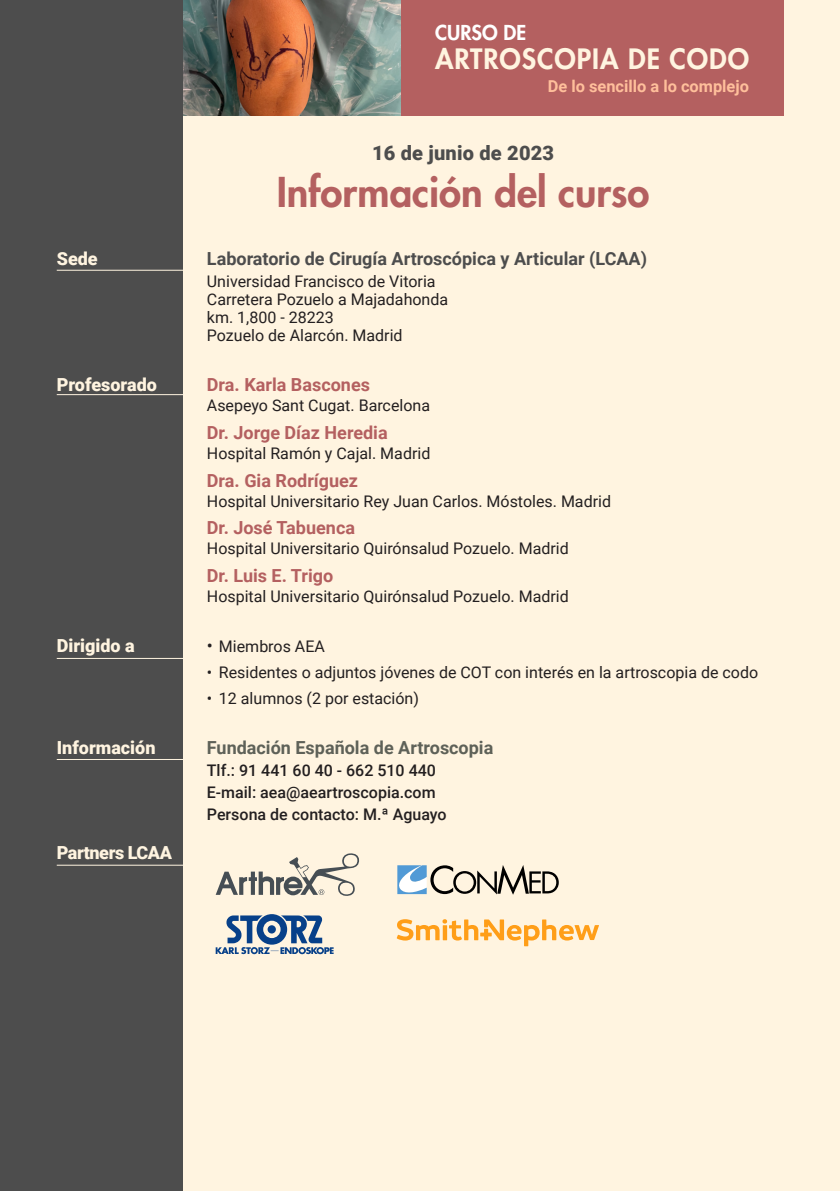
<style>
.page{position:relative;width:840px;height:1191px;background:#fff}
.page>*{position:absolute;margin:0;border:0;box-sizing:border-box;transform-origin:0 0}
.t1{font:800 40px "Futura Std";color:#b46060}
.t2{font:800 27.2px "Futura Std";letter-spacing:.035em;color:#fff4e0}
.t3{font:900 20px "Roboto";letter-spacing:.01em;color:#4d4d4d}
.t4{font:800 20px "Futura Std";color:#fff}
.t5{font:700 18px "Roboto";color:#b46060}
.t6{font:700 18px "Roboto";color:#4d4d4d}
.t7{font:900 18px "Roboto";color:#fff4e0}
.t8{font:700 18px "Roboto";color:#5e6158}
.t9{font:900 18px "Roboto";letter-spacing:-.025em;color:#fff4e0}
.t10{font:700 16.4px "Roboto";color:#ffbf9b}
.t11{font:16px "Roboto";color:#231f20}
.t12{font:500 16px/22px "Roboto";color:#231f20}
.s1{font-family:"Roboto Condensed";font-size:18px}
.s2{font-family:"Roboto Condensed"}
</style>
<div class="page">
<div style="left:0;top:0;width:839px;height:1191px;background:#fff4e0"></div>
<div style="left:401px;top:0;width:381px;height:115px;background:#b46060"></div>
<svg style="left:215px;top:914px;width:118px;height:40px"></svg>
<svg style="left:396px;top:919px;width:82px;height:21px"></svg>
<svg style="left:480px;top:932px;width:11px;height:4px"></svg>
<svg style="left:484px;top:919px;width:114px;height:27px"></svg>
<svg style="left:215px;top:853px;width:144px;height:43px"></svg>
<svg style="left:397px;top:865px;width:161px;height:29px"></svg>
<img style="left:183px;top:0;width:217px;height:115px">
<div style="left:0;top:0;width:183px;height:1191px;background:#4d4d4d"></div>
<hr style="left:57px;top:270px;width:137px;height:1px;background:#fff4e0">
<hr style="left:57px;top:394px;width:137px;height:1px;background:#fff4e0">
<hr style="left:57px;top:658px;width:137px;height:1px;background:#fff4e0">
<hr style="left:57px;top:759px;width:137px;height:1px;background:#fff4e0">
<hr style="left:57px;top:864px;width:137px;height:1px;background:#fff4e0">
<p class="t4" style="left:435px;top:20px;width:93px">CURSO DE</p>
<p class="t2" style="left:435px;top:42px;width:315px">ARTROSCOPIA DE CODO</p>
<p class="t10" style="left:547px;top:74px;width:203px">De lo sencillo a lo complejo</p>
<p class="t3" style="left:372px;top:139px;width:183px">16 de junio de 2023</p>
<p class="t1" style="left:276px;top:167px;width:374px">Información del curso</p>
<p class="t7" style="left:57px;top:246px;width:42px">Sede</p>
<p class="t6" style="left:207px;top:246px;width:441px">Laboratorio de Cirugía Artroscópica y Articular (LCAA)</p>
<p class="t11" style="left:207px;top:270px;width:230px">Universidad Francisco de Vitoria</p>
<p class="t11" style="left:207px;top:288px;width:243px">Carretera Pozuelo a Majadahonda</p>
<p class="t11" style="left:207px;top:306px;width:128px">km. 1,800 - 28223</p>
<p class="t11" style="left:207px;top:324px;width:197px">Pozuelo de Alarcón. Madrid</p>
<p class="t7" style="left:57px;top:372px;width:102px">Profesorado</p>
<p class="t5" style="left:207px;top:372px;width:164px">Dra. Karla Bascones</p>
<p class="t11" style="left:207px;top:394px;width:224px">Asepeyo Sant Cugat. Barcelona</p>
<p class="t5" style="left:207px;top:420px;width:182px">Dr. Jorge Díaz Heredia</p>
<p class="t11" style="left:207px;top:442px;width:225px">Hospital Ramón y Cajal. Madrid</p>
<p class="t5" style="left:207px;top:467px;width:153px">Dra. Gia Rodríguez</p>
<p class="t11" style="left:207px;top:489px;width:405px">Hospital Universitario Rey Juan Carlos. Móstoles. Madrid</p>
<p class="t5" style="left:207px;top:515px;width:149px">Dr. José Tabuenca</p>
<p class="t11" style="left:207px;top:537px;width:363px">Hospital Universitario Quirónsalud Pozuelo. Madrid</p>
<p class="t5" style="left:207px;top:563px;width:128px">Dr. Luis E. Trigo</p>
<p class="t11" style="left:207px;top:585px;width:363px">Hospital Universitario Quirónsalud Pozuelo. Madrid</p>
<p class="t7" style="left:57px;top:633px;width:79px">Dirigido a</p>
<p class="t11" style="left:207px;top:635px;width:119px"><span class="s1">•</span> Miembros AEA</p>
<p class="t11" style="left:207px;top:661px;width:552px"><span class="s2">•</span> Residentes o adjuntos jóvenes de COT con interés en la artroscopia de codo</p>
<p class="t11" style="left:207px;top:686px;width:213px"><span class="s2">•</span> 12 alumnos (2 por estación)</p>
<p class="t7" style="left:57px;top:735px;width:100px">Información</p>
<p class="t8" style="left:207px;top:735px;width:288px">Fundación Española de Artroscopia</p>
<p class="t12" style="left:207px;top:758px;width:230px">Tlf.: 91 441 60 40 - 662 510 440</p>
<p class="t12" style="left:207px;top:780px;width:241px">E-mail: aea@aeartroscopia.com<br>Persona de contacto: M.ª Aguayo</p>
<p class="t9" style="left:57px;top:840px;width:117px">Partners LCAA</p>
</div>
